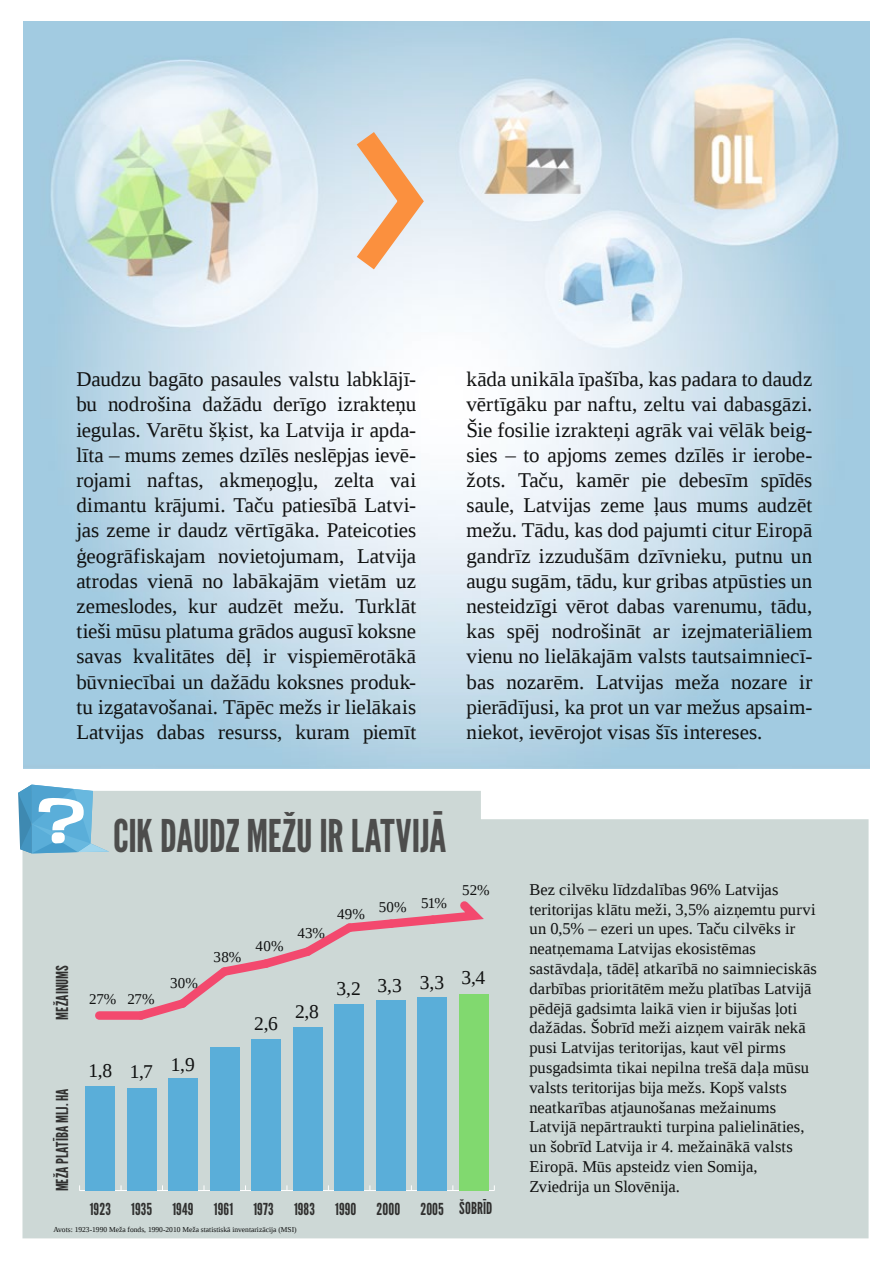
<style>
.page{position:relative;width:893px;height:1263px;background:#fff}
.page>*{position:absolute;margin:0;border:0;box-sizing:border-box;transform-origin:0 0}
.t1{font:45px "League Gothic";letter-spacing:-.005em;color:#4d4d4c}
.t2{font:21px/25.2px "Liberation Serif";color:#111212;text-align:justify}
.t3{font:19.5px "Liberation Serif";color:#111212}
.t4{font:16.5px/19.8px "Liberation Serif";letter-spacing:.005em;color:#111212}
.t5{font:16.5px "League Gothic";letter-spacing:.005em;color:#30302f}
.t6{font:15px "Liberation Serif";letter-spacing:.01em;color:#111212}
.t7{font:7.5px "Liberation Serif";color:#111212}
</style>
<div class="page">
<img style="left:23px;top:21px;width:847px;height:747px">
<div style="left:23px;top:791px;width:846px;height:447px;background:#cdd8d6"></div>
<hr style="left:80px;top:1190px;width:414px;height:1px;background:#fff">
<svg style="left:79px;top:1185px;width:11px;height:6px"></svg>
<div style="left:85px;top:1086px;width:30px;height:104px;background:#5aaed9"></div>
<div style="left:127px;top:1088px;width:30px;height:102px;background:#5aaed9"></div>
<div style="left:168px;top:1078px;width:30px;height:112px;background:#5aaed9"></div>
<div style="left:210px;top:1047px;width:30px;height:143px;background:#5aaed9"></div>
<div style="left:251px;top:1039px;width:30px;height:151px;background:#5aaed9"></div>
<div style="left:293px;top:1027px;width:30px;height:163px;background:#5aaed9"></div>
<div style="left:334px;top:1004px;width:30px;height:186px;background:#5aaed9"></div>
<div style="left:376px;top:1000px;width:30px;height:190px;background:#5aaed9"></div>
<div style="left:417px;top:997px;width:30px;height:193px;background:#5aaed9"></div>
<div style="left:459px;top:993px;width:29px;height:197px;background:#81d96f"></div>
<div style="left:99px;top:1011px;width:42px;height:9px;background:#f3496e"></div>
<svg style="left:130px;top:893px;width:363px;height:133px;background:#c8cccd"></svg>
<svg style="left:18px;top:784px;width:91px;height:69px"></svg>
<div style="left:52px;top:832px;width:13px;height:11px;background:#fff;border-radius:5px"></div>
<svg style="left:336px;top:109px;width:101px;height:184px;background:#e2dad3"></svg>
<p class="t2" style="left:76px;top:366px;width:341px">Daudzu bagāto pasaules valstu labklājī&shy;bu nodrošina dažādu derīgo izrakteņu iegulas. Varētu šķist, ka Latvija ir apda&shy;līta – mums zemes dzīlēs neslēpjas ievē&shy;rojami naftas, akmeņogļu, zelta vai dimantu krājumi. Taču patiesībā Latvi&shy;jas zeme ir daudz vērtīgāka. Pateicoties ģeogrāfiskajam novietojumam, Latvija atrodas vienā no labākajām vietām uz zemeslodes, kur audzēt mežu. Turklāt tieši mūsu platuma grādos augusī koksne savas kvalitātes dēļ ir vispiemērotākā būvniecībai un dažādu koksnes produk&shy;tu izgatavošanai. Tāpēc mežs ir lielākais Latvijas dabas resurss, kuram piemīt</p>
<p class="t2" style="left:467px;top:366px;width:347px">kāda unikāla īpašība, kas padara to daudz vērtīgāku par naftu, zeltu vai dabasgāzi.<br>Šie fosilie izrakteņi agrāk vai vēlāk beig&shy;sies – to apjoms zemes dzīlēs ir ierobe&shy;žots. Taču, kamēr pie debesīm spīdēs saule, Latvijas zeme ļaus mums audzēt mežu. Tādu, kas dod pajumti citur Eiropā gandrīz izzudušām dzīvnieku, putnu un augu sugām, tādu, kur gribas atpūsties un nesteidzīgi vērot dabas varenumu, tādu, kas spēj nodrošināt ar izejmateriāliem vienu no lielākajām valsts tautsaimniecī&shy;bas nozarēm. Latvijas meža nozare ir pierādījusi, ka prot un var mežus apsaim&shy;niekot, ievērojot visas šīs intereses.</p>
<h1 class="t1" style="left:113px;top:809px;width:335px">CIK DAUDZ MEŽU IR LATVIJĀ</h1>
<p class="t5" style="left:53px;top:1020px;width:56px;rotate:-90deg">MEŽAINUMS</p>
<p class="t5" style="left:53px;top:1191px;width:104px;rotate:-90deg">MEŽA PLATĪBA MLJ. HA</p>
<p class="t6" style="left:89px;top:989px;width:67px">27% 27%</p>
<p class="t6" style="left:170px;top:973px;width:29px">30%</p>
<p class="t3" style="left:88px;top:1057px;width:25px">1,8</p>
<p class="t3" style="left:130px;top:1055px;width:66px">1,7 1,9</p>
<p class="t6" style="left:214px;top:948px;width:29px">38%</p>
<p class="t6" style="left:256px;top:936px;width:29px">40%</p>
<p class="t6" style="left:297px;top:923px;width:29px">43%</p>
<p class="t3" style="left:254px;top:1011px;width:25px">2,6</p>
<p class="t3" style="left:295px;top:999px;width:25px">2,8</p>
<p class="t6" style="left:337px;top:904px;width:29px">49%</p>
<p class="t6" style="left:379px;top:895px;width:70px">50% 51%</p>
<p class="t6" style="left:462px;top:881px;width:29px">52%</p>
<p class="t3" style="left:337px;top:971px;width:150px">3,2 3,3 3,3 3,4</p>
<p class="t5" style="left:90px;top:1199px;width:404px">1923 1935 1949 1961 1973 1983 1990 2000 2005 ŠOBRĪD</p>
<p class="t7" style="left:53px;top:1224px;width:245px">Avots: 1923-1990 Meža fonds, 1990-2010 Meža statistiskā inventarizācija (MSI)</p>
<p class="t4" style="left:529px;top:879px;width:289px">Bez cilvēku līdzdalības 96% Latvijas teritorijas klātu meži, 3,5% aizņemtu purvi un 0,5% – ezeri un upes. Taču cilvēks ir neatņemama Latvijas ekosistēmas sastāvdaļa, tādēļ atkarībā no saimnieciskās darbības prioritātēm mežu platības Latvijā pēdējā gadsimta laikā vien ir bijušas ļoti dažādas. Šobrīd meži aizņem vairāk nekā pusi Latvijas teritorijas, kaut vēl pirms pusgadsimta tikai nepilna trešā daļa mūsu valsts teritorijas bija mežs. Kopš valsts neatkarības atjaunošanas mežainums Latvijā nepārtraukti turpina palielināties, un šobrīd Latvija ir 4. mežainākā valsts Eiropā. Mūs apsteidz vien Somija, Zviedrija un Slovēnija.</p>
</div>
